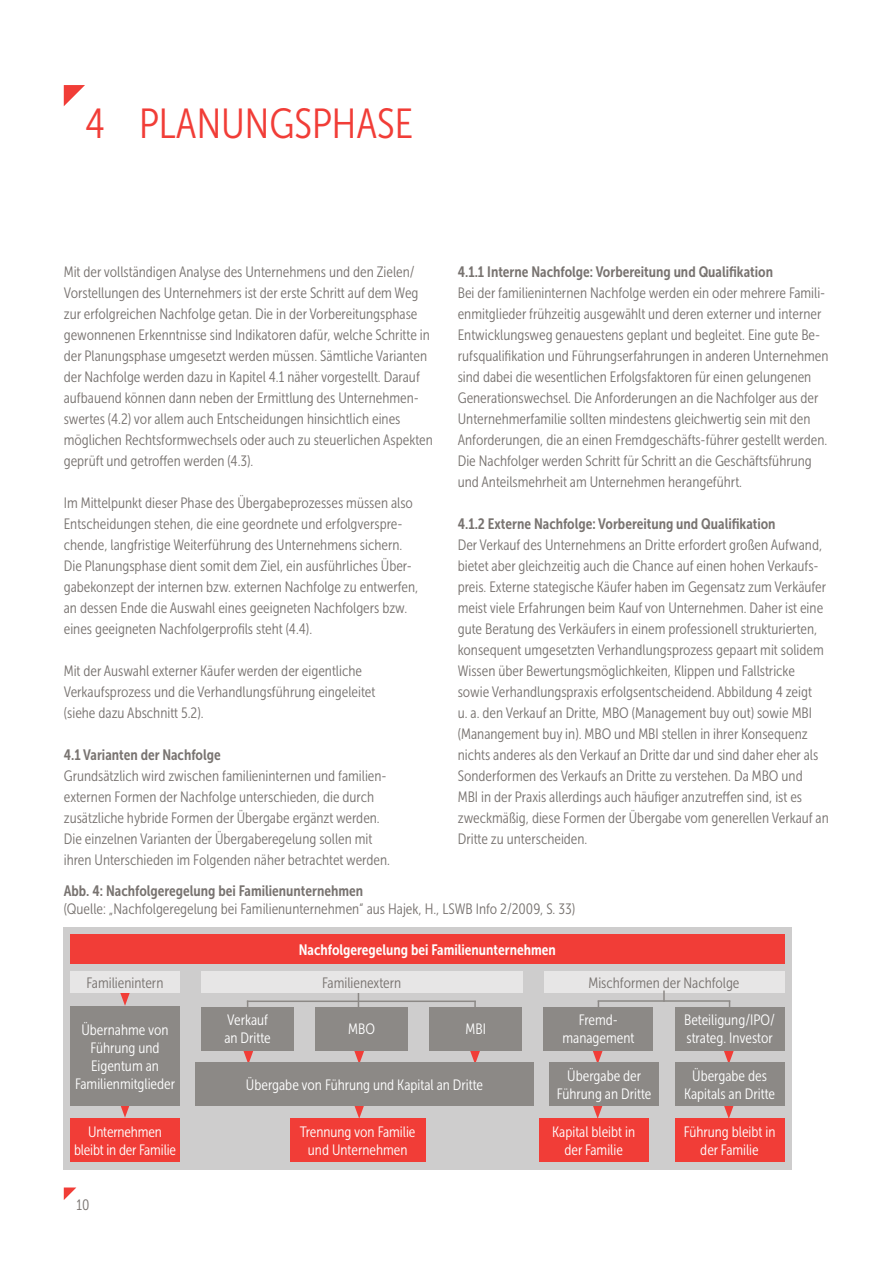
<style>
.page{position:relative;width:893px;height:1263px;background:#fff}
.page>*{position:absolute;margin:0;border:0;box-sizing:border-box;transform-origin:0 0}
.t1{font:42px "Museo Sans Cond 300";color:#f13d37}
.t2{font:15px/21px "Museo Sans Cond 300";color:#787370}
.t3{font:15px/18px "Museo Sans Cond 300";color:#fff;text-align:center}
.t4{font:15px "Museo Sans Cond 700";color:#787370}
.t5{font:15px "Museo Sans Cond 700";color:#fff}
</style>
<div class="page">
<div style="left:64px;top:927px;width:728px;height:242px;background:#cecdcd"></div>
<svg style="left:64px;top:85px;width:21px;height:21px"></svg>
<svg style="left:64px;top:1187px;width:12px;height:13px"></svg>
<div style="left:70px;top:934px;width:714px;height:30px;background:#f13d37"></div>
<div style="left:543px;top:971px;width:241px;height:22px;background:#e7e6e6"></div>
<div style="left:70px;top:1119px;width:110px;height:43px;background:#f13d37"></div>
<div style="left:290px;top:1119px;width:135px;height:43px;background:#f13d37"></div>
<svg style="left:358px;top:993px;width:1px;height:14px"></svg>
<hr style="left:247px;top:1000px;width:229px;height:2px;background:#8c8986">
<svg style="left:120px;top:993px;width:10px;height:13px"></svg>
<svg style="left:120px;top:1106px;width:10px;height:12px"></svg>
<svg style="left:469px;top:1050px;width:12px;height:13px"></svg>
<svg style="left:353px;top:1106px;width:12px;height:13px"></svg>
<svg style="left:353px;top:1050px;width:12px;height:13px"></svg>
<svg style="left:242px;top:1050px;width:12px;height:13px"></svg>
<svg style="left:592px;top:1050px;width:11px;height:13px"></svg>
<svg style="left:592px;top:1106px;width:11px;height:13px"></svg>
<svg style="left:723px;top:1050px;width:12px;height:13px"></svg>
<svg style="left:723px;top:1106px;width:12px;height:13px"></svg>
<div style="left:201px;top:1007px;width:93px;height:43px;background:#8c8986"></div>
<div style="left:315px;top:1007px;width:93px;height:43px;background:#8c8986"></div>
<div style="left:429px;top:1007px;width:93px;height:43px;background:#8c8986"></div>
<div style="left:196px;top:1063px;width:338px;height:43px;background:#8c8986"></div>
<div style="left:70px;top:1007px;width:110px;height:99px;background:#8c8986"></div>
<div style="left:543px;top:1007px;width:110px;height:43px;background:#8c8986"></div>
<div style="left:675px;top:1007px;width:109px;height:43px;background:#8c8986"></div>
<div style="left:549px;top:1063px;width:110px;height:43px;background:#8c8986"></div>
<div style="left:675px;top:1063px;width:109px;height:43px;background:#8c8986"></div>
<div style="left:539px;top:1119px;width:110px;height:43px;background:#f13d37"></div>
<div style="left:675px;top:1119px;width:109px;height:43px;background:#f13d37"></div>
<svg style="left:663px;top:990px;width:2px;height:10px"></svg>
<hr style="left:598px;top:1000px;width:132px;height:2px;background:#8c8986">
<div style="left:70px;top:971px;width:110px;height:22px;background:#e7e6e6"></div>
<div style="left:201px;top:971px;width:321px;height:22px;background:#e7e6e6"></div>
<h1 class="t1" style="left:85px;top:101px;width:329px">4 PLANUNGSPHASE</h1>
<p class="t2" style="left:64px;top:261px;width:371px">Mit der vollständigen Analyse des Unternehmens und den Zielen/ Vorstellungen des Unternehmers ist der erste Schritt auf dem Weg zur erfolgreichen Nachfolge getan. Die in der Vorbereitungsphase gewonnenen Erkenntnisse sind Indikatoren dafür, welche Schritte in der Planungsphase umgesetzt werden müssen. Sämtliche Varianten der Nachfolge werden dazu in Kapitel 4.1 näher vorgestellt. Darauf aufbauend können dann neben der Ermittlung des Unternehmen&shy;swertes (4.2) vor allem auch Entscheidungen hinsichtlich eines möglichen Rechtsformwechsels oder auch zu steuerlichen Aspekten geprüft und getroffen werden (4.3).</p>
<p class="t2" style="left:64px;top:492px;width:356px">Im Mittelpunkt dieser Phase des Übergabeprozesses müssen also Entscheidungen stehen, die eine geordnete und erfolgverspre&shy;chende, langfristige Weiterführung des Unternehmens sichern.<br>Die Planungsphase dient somit dem Ziel, ein ausführliches Über&shy;gabekonzept der internen bzw. externen Nachfolge zu entwerfen, an dessen Ende die Auswahl eines geeigneten Nachfolgers bzw. eines geeigneten Nachfolgerprofils steht (4.4).</p>
<p class="t2" style="left:64px;top:660px;width:313px">Mit der Auswahl externer Käufer werden der eigentliche<br>Verkaufsprozess und die Verhandlungsführung eingeleitet (siehe dazu Abschnitt 5.2).</p>
<p class="t4" style="left:64px;top:746px;width:158px">4.1 Varianten der Nachfolge</p>
<p class="t2" style="left:64px;top:765px;width:328px">Grundsätzlich wird zwischen familieninternen und familien&shy;externen Formen der Nachfolge unterschieden, die durch zusätzliche hybride Formen der Übergabe ergänzt werden.<br>Die einzelnen Varianten der Übergaberegelung sollen mit ihren Unterschieden im Folgenden näher betrachtet werden.</p>
<p class="t4" style="left:458px;top:263px;width:317px">4.1.1 Interne Nachfolge: Vorbereitung und Qualifikation</p>
<p class="t2" style="left:458px;top:282px;width:372px">Bei der familieninternen Nachfolge werden ein oder mehrere Famili&shy;enmitglieder frühzeitig ausgewählt und deren externer und interner Entwicklungsweg genauestens geplant und begleitet. Eine gute Be&shy;rufsqualifikation und Führungserfahrungen in anderen Unternehmen sind dabei die wesentlichen Erfolgsfaktoren für einen gelungenen Generationswechsel. Die Anforderungen an die Nachfolger aus der Unternehmerfamilie sollten mindestens gleichwertig sein mit den Anforderungen, die an einen Fremdgeschäfts-führer gestellt werden.<br>Die Nachfolger werden Schritt für Schritt an die Geschäftsführung und Anteilsmehrheit am Unternehmen herangeführt.</p>
<p class="t4" style="left:458px;top:515px;width:319px">4.1.2 Externe Nachfolge: Vorbereitung und Qualifikation</p>
<p class="t2" style="left:458px;top:534px;width:373px">Der Verkauf des Unternehmens an Dritte erfordert großen Aufwand, bietet aber gleichzeitig auch die Chance auf einen hohen Verkaufs&shy;preis. Externe stategische Käufer haben im Gegensatz zum Verkäufer meist viele Erfahrungen beim Kauf von Unternehmen. Daher ist eine gute Beratung des Verkäufers in einem professionell strukturierten, konsequent umgesetzten Verhandlungsprozess gepaart mit solidem Wissen über Bewertungsmöglichkeiten, Klippen und Fallstricke sowie Verhandlungspraxis erfolgsentscheidend. Abbildung 4 zeigt<br>u. a. den Verkauf an Dritte, MBO (Management buy out) sowie MBI (Manangement buy in). MBO und MBI stellen in ihrer Konsequenz nichts anderes als den Verkauf an Dritte dar und sind daher eher als Sonderformen des Verkaufs an Dritte zu verstehen. Da MBO und<br>MBI in der Praxis allerdings auch häufiger anzutreffen sind, ist es zweckmäßig, diese Formen der Übergabe vom generellen Verkauf an Dritte zu unterscheiden.</p>
<p class="t4" style="left:64px;top:882px;width:301px">Abb. 4: Nachfolgeregelung bei Familienunternehmen</p>
<p class="t2" style="left:64px;top:898px;width:513px">(Quelle: „Nachfolgeregelung bei Familienunternehmen“ aus Hajek, H., LSWB Info 2/2009, S. 33)</p>
<p class="t5" style="left:299px;top:941px;width:258px">Nachfolgeregelung bei Familienunternehmen</p>
<p class="t2" style="left:87px;top:972px;width:78px">Familienintern</p>
<p class="t2" style="left:322px;top:972px;width:81px">Familienextern</p>
<p class="t2" style="left:588px;top:972px;width:153px">Mischformen der Nachfolge</p>
<p class="t3" style="left:75px;top:1021px;width:102px">Übernahme von<br>Führung und<br>Eigentum an<br>Familienmitglieder</p>
<p class="t3" style="left:562px;top:1011px;width:73px">Fremd&shy;management</p>
<p class="t3" style="left:684px;top:1011px;width:92px;text-align:left">Beteiligung/IPO/ strateg. Investor</p>
<p class="t3" style="left:224px;top:1011px;width:48px;text-align:left">Verkauf an Dritte</p>
<p class="t3" style="left:348px;top:1020px;width:28px">MBO</p>
<p class="t3" style="left:466px;top:1020px;width:22px">MBI</p>
<p class="t3" style="left:246px;top:1076px;width:239px">Übergabe von Führung und Kapital an Dritte</p>
<p class="t3" style="left:557px;top:1067px;width:96px">Übergabe der<br>Führung an Dritte</p>
<p class="t3" style="left:684px;top:1067px;width:93px">Übergabe des<br>Kapitals an Dritte</p>
<p class="t3" style="left:552px;top:1123px;width:84px">Kapital bleibt in der Familie</p>
<p class="t3" style="left:684px;top:1123px;width:93px">Führung bleibt in der Familie</p>
<p class="t3" style="left:74px;top:1123px;width:104px">Unternehmen bleibt in der Familie</p>
<p class="t3" style="left:300px;top:1123px;width:117px">Trennung von Familie und Unternehmen</p>
<p class="t2" style="left:76px;top:1195px;width:15px">10</p>
</div>
